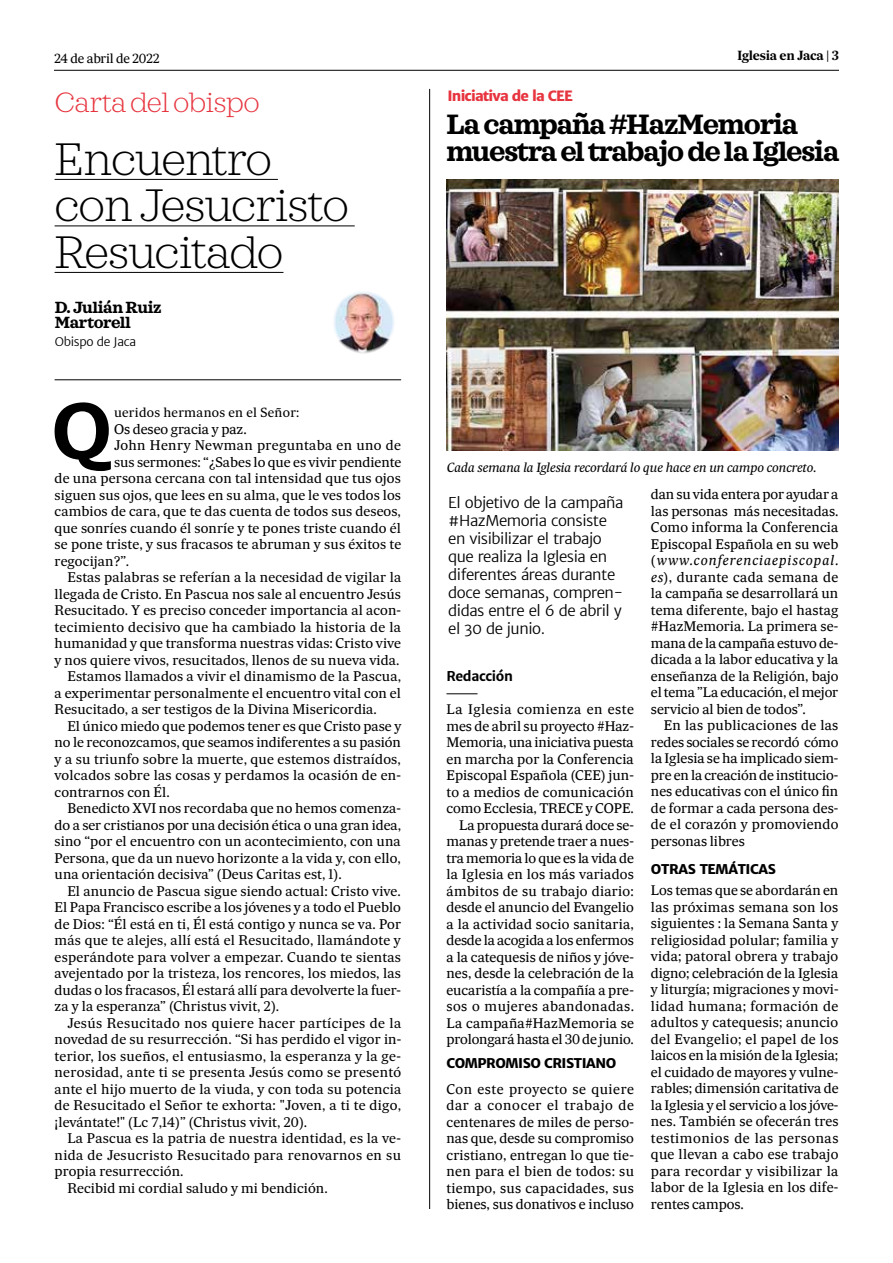
<style>
.page{position:relative;width:893px;height:1263px;background:#fff}
.page>*{position:absolute;margin:0;border:0;box-sizing:border-box;transform-origin:0 0}
.t1{font:700 75.45px "Merriweather Sans";color:#000;scale:1.05 1}
.t2{font:200 46.5px/46.5px "Sagona";letter-spacing:-.025em;color:#000}
.t3{font:700 28.5px/27px "Sagona";letter-spacing:-.04em;color:#000}
.t4{font:200 28.5px "Sagona";letter-spacing:-.025em;color:#e7343f}
.t5{font:700 16.5px/15px "Sagona";letter-spacing:-.025em;color:#000}
.t6{font:300 15px/18px "Merriweather Sans";letter-spacing:-.03em;color:#000}
.t7{font:800 14.25px "Merriweather Sans";letter-spacing:-.06em;color:#e7343f}
.t8{font:13.5px "Sueca Tx";letter-spacing:.005em;color:#000}
.t9{font:13.5px/16.5px "Sueca Tx";color:#000;text-align:justify}
.t10{font:13.5px "Sueca Tx";letter-spacing:.025em;color:#000}
.t11{font:13.5px "Sueca Tx";letter-spacing:.03em;color:#000}
.t12{font:800 13.5px "Merriweather Sans";letter-spacing:-.03em;color:#000}
.t13{font:700 13.5px "Merriweather Sans";letter-spacing:-.03em;color:#000}
.t14{font:italic 12.75px "Sueca Tx";letter-spacing:-.02em;color:#000}
.t15{font:12.75px "Sueca Tx";letter-spacing:.02em;color:#000}
.t16{font:12.75px "Sueca Tx";letter-spacing:-.02em;color:#000}
.t17{font:700 12.75px "Sueca Tx";letter-spacing:-.02em;color:#000}
.t18{font:300 12px "Merriweather Sans";letter-spacing:-.025em;color:#000}
.s1{font-style:italic}
</style>
<div class="page">
<hr style="left:54px;top:70px;width:785px;height:1px;background:#000">
<hr style="left:429px;top:89px;width:1px;height:1120px;background:#000">
<hr style="left:55px;top:179px;width:223px;height:1px;background:#000">
<hr style="left:55px;top:226px;width:300px;height:1px;background:#000">
<hr style="left:55px;top:272px;width:228px;height:1px;background:#000">
<img style="left:334px;top:292px;width:60px;height:62px">
<img style="left:446px;top:179px;width:392px;height:271px">
<hr style="left:446px;top:693px;width:31px;height:1px;background:#000">
<hr style="left:55px;top:379px;width:346px;height:1px;background:#000">
<p class="t16" style="left:54px;top:50px;width:107px">24 de abril de 2022</p>
<p class="t17" style="left:737px;top:47px;width:103px">Iglesia en Jaca | 3</p>
<h3 class="t4" style="left:55px;top:85px;width:207px">Carta del obispo</h3>
<h2 class="t2" style="left:55px;top:136px;width:296px">Encuentro con Jesucristo<br>Resucitado</h2>
<p class="t5" style="left:55px;top:300px;width:108px">D. Julián Ruiz<br>Martorell</p>
<p class="t18" style="left:55px;top:334px;width:83px">Obispo de Jaca</p>
<h1 class="t1" style="left:51px;top:383px;width:60px">Q</h1>
<p class="t15" style="left:114px;top:405px;width:187px">ueridos hermanos en el Señor:</p>
<p class="t9" style="left:114px;top:420px;width:134px">Os deseo gracia y paz.</p>
<p class="t10" style="left:114px;top:437px;width:288px">John Henry Newman preguntaba en uno de</p>
<p class="t8" style="left:114px;top:453px;width:289px">sus sermones: “¿Sabes lo que es vivir pendiente</p>
<p class="t8" style="left:55px;top:470px;width:348px">de una persona cercana con tal intensidad que tus ojos</p>
<p class="t8" style="left:55px;top:486px;width:348px">siguen sus ojos, que lees en su alma, que le ves todos los</p>
<p class="t8" style="left:55px;top:503px;width:348px">cambios de cara, que te das cuenta de todos sus deseos,</p>
<p class="t8" style="left:55px;top:519px;width:348px">que sonríes cuando él sonríe y te pones triste cuando él</p>
<p class="t8" style="left:55px;top:536px;width:348px">se pone triste, y sus fracasos te abruman y sus éxitos te</p>
<p class="t8" style="left:55px;top:552px;width:76px">regocijan?”.</p>
<p class="t8" style="left:67px;top:569px;width:335px">Estas palabras se referían a la necesidad de vigilar la</p>
<p class="t8" style="left:55px;top:585px;width:348px">llegada de Cristo. En Pascua nos sale al encuentro Jesús</p>
<p class="t8" style="left:55px;top:602px;width:348px">Resucitado. Y es preciso conceder importancia al acon-</p>
<p class="t8" style="left:55px;top:618px;width:348px">tecimiento decisivo que ha cambiado la historia de la</p>
<p class="t8" style="left:55px;top:635px;width:348px">humanidad y que transforma nuestras vidas: Cristo vive</p>
<p class="t8" style="left:55px;top:651px;width:347px">y nos quiere vivos, resucitados, llenos de su nueva vida.</p>
<p class="t8" style="left:67px;top:668px;width:335px">Estamos llamados a vivir el dinamismo de la Pascua,</p>
<p class="t8" style="left:55px;top:684px;width:348px">a experimentar personalmente el encuentro vital con el</p>
<p class="t8" style="left:55px;top:701px;width:324px">Resucitado, a ser testigos de la Divina Misericordia.</p>
<p class="t8" style="left:67px;top:717px;width:335px">El único miedo que podemos tener es que Cristo pase y</p>
<p class="t8" style="left:55px;top:734px;width:348px">no le reconozcamos, que seamos indiferentes a su pasión</p>
<p class="t8" style="left:55px;top:750px;width:348px">y a su triunfo sobre la muerte, que estemos distraídos,</p>
<p class="t8" style="left:55px;top:767px;width:348px">volcados sobre las cosas y perdamos la ocasión de en-</p>
<p class="t8" style="left:55px;top:783px;width:117px">contrarnos con Él.</p>
<p class="t8" style="left:67px;top:800px;width:335px">Benedicto XVI nos recordaba que no hemos comenza-</p>
<p class="t8" style="left:55px;top:816px;width:348px">do a ser cristianos por una decisión ética o una gran idea,</p>
<p class="t8" style="left:55px;top:833px;width:348px">sino “por el encuentro con un acontecimiento, con una</p>
<p class="t8" style="left:55px;top:849px;width:348px">Persona, que da un nuevo horizonte a la vida y, con ello,</p>
<p class="t8" style="left:55px;top:866px;width:289px">una orientación decisiva” (Deus Caritas est, 1).</p>
<p class="t8" style="left:67px;top:882px;width:335px">El anuncio de Pascua sigue siendo actual: Cristo vive.</p>
<p class="t8" style="left:55px;top:899px;width:348px">El Papa Francisco escribe a los jóvenes y a todo el Pueblo</p>
<p class="t8" style="left:55px;top:915px;width:348px">de Dios: “Él está en ti, Él está contigo y nunca se va. Por</p>
<p class="t8" style="left:55px;top:932px;width:348px">más que te alejes, allí está el Resucitado, llamándote y</p>
<p class="t8" style="left:55px;top:948px;width:348px">esperándote para volver a empezar. Cuando te sientas</p>
<p class="t8" style="left:55px;top:965px;width:348px">avejentado por la tristeza, los rencores, los miedos, las</p>
<p class="t8" style="left:55px;top:981px;width:348px">dudas o los fracasos, Él estará allí para devolverte la fuer-</p>
<p class="t8" style="left:55px;top:998px;width:226px">za y la esperanza” (Christus vivit, 2).</p>
<p class="t11" style="left:67px;top:1014px;width:335px">Jesús Resucitado nos quiere hacer partícipes de la</p>
<p class="t8" style="left:55px;top:1031px;width:348px">novedad de su resurrección. “Si has perdido el vigor in-</p>
<p class="t8" style="left:55px;top:1047px;width:348px">terior, los sueños, el entusiasmo, la esperanza y la ge-</p>
<p class="t8" style="left:55px;top:1064px;width:348px">nerosidad, ante ti se presenta Jesús como se presentó</p>
<p class="t8" style="left:55px;top:1080px;width:348px">ante el hijo muerto de la viuda, y con toda su potencia</p>
<p class="t8" style="left:55px;top:1097px;width:348px">de Resucitado el Señor te exhorta: "Joven, a ti te digo,</p>
<p class="t8" style="left:55px;top:1113px;width:254px">¡levántate!" (Lc 7,14)” (Christus vivit, 20).</p>
<p class="t8" style="left:67px;top:1130px;width:335px">La Pascua es la patria de nuestra identidad, es la ve-</p>
<p class="t10" style="left:55px;top:1146px;width:348px">nida de Jesucristo Resucitado para renovarnos en su</p>
<p class="t8" style="left:55px;top:1163px;width:130px">propia resurrección.</p>
<p class="t8" style="left:67px;top:1179px;width:262px">Recibid mi cordial saludo y mi bendición.</p>
<p class="t7" style="left:448px;top:87px;width:127px">Iniciativa de la CEE</p>
<h3 class="t3" style="left:446px;top:111px;width:395px">La campaña #HazMemoria muestra el trabajo de la Iglesia</h3>
<p class="t14" style="left:446px;top:459px;width:371px">Cada semana la Iglesia recordará lo que hace en un campo concreto.</p>
<p class="t6" style="left:448px;top:493px;width:177px">El objetivo de la campaña #HazMemoria consiste en visibilizar el trabajo que realiza la Iglesia en diferentes áreas durante doce semanas, compren&shy;didas entre el 6 de abril y el 30 de junio.</p>
<p class="t13" style="left:446px;top:667px;width:68px">Redacción</p>
<p class="t9" style="left:446px;top:701px;width:189px;text-align:right">La Iglesia comienza en este mes de abril su proyecto #Haz-<br>Memoria, una iniciativa puesta en marcha por la Conferencia<br>Episcopal Española (CEE) jun&shy;to a medios de comunicación como Ecclesia, TRECE y COPE.<br>La propuesta durará doce se&shy;manas y pretende traer a nues&shy;tra memoria lo que es la vida de la Iglesia en los más variados ámbitos de su trabajo diario: desde el anuncio del Evangelio a la actividad socio sanitaria, desde la acogida a los enfermos a la catequesis de niños y jóve&shy;nes, desde la celebración de la eucaristía a la compañía a pre&shy;sos o mujeres abandonadas.<br>La campaña#HazMemoria se prolongará hasta el 30 de junio.</p>
<p class="t12" style="left:446px;top:1054px;width:171px">COMPROMISO CRISTIANO</p>
<p class="t9" style="left:446px;top:1080px;width:189px">Con este proyecto se quiere dar a conocer el trabajo de centenares de miles de perso&shy;nas que, desde su compromiso cristiano, entregan lo que tie&shy;nen para el bien de todos: su tiempo, sus capacidades, sus bienes, sus donativos e incluso</p>
<p class="t9" style="left:651px;top:486px;width:189px">dan su vida entera por ayudar a las personas más necesitadas.<br>Como informa la Conferencia Episcopal Española en su web (<span class="s1">www.conferenciaepiscopal. es</span>), durante cada semana de la campaña se desarrollará un tema diferente, bajo el hastag #HazMemoria. La primera se&shy;mana de la campaña estuvo de&shy;dicada a la labor educativa y la enseñanza de la Religión, bajo el tema "La educación, el mejor servicio al bien de todos".</p>
<p class="t9" style="left:651px;top:717px;width:189px;text-indent:13px">En las publicaciones de las redes sociales se recordó cómo la Iglesia se ha implicado siem&shy;pre en la creación de institucio&shy;nes educativas con el único fin de formar a cada persona des&shy;de el corazón y promoviendo personas libres</p>
<p class="t12" style="left:651px;top:860px;width:126px">OTRAS TEMÁTICAS</p>
<p class="t9" style="left:651px;top:882px;width:189px">Los temas que se abordarán en las próximas semana son los siguientes : la Semana Santa y religiosidad polular; familia y vida; patoral obrera y trabajo digno; celebración de la Iglesia y liturgía; migraciones y movi&shy;lidad humana; formación de adultos y catequesis; anuncio del Evangelio; el papel de los laicos en la misión de la Iglesia; el cuidado de mayores y vulne&shy;rables; dimensión caritativa de la Iglesia y el servicio a los jóve&shy;nes. También se ofecerán tres testimonios de las personas que llevan a cabo ese trabajo para recordar y visibilizar la labor de la Iglesia en los dife&shy;rentes campos.</p>
</div>
